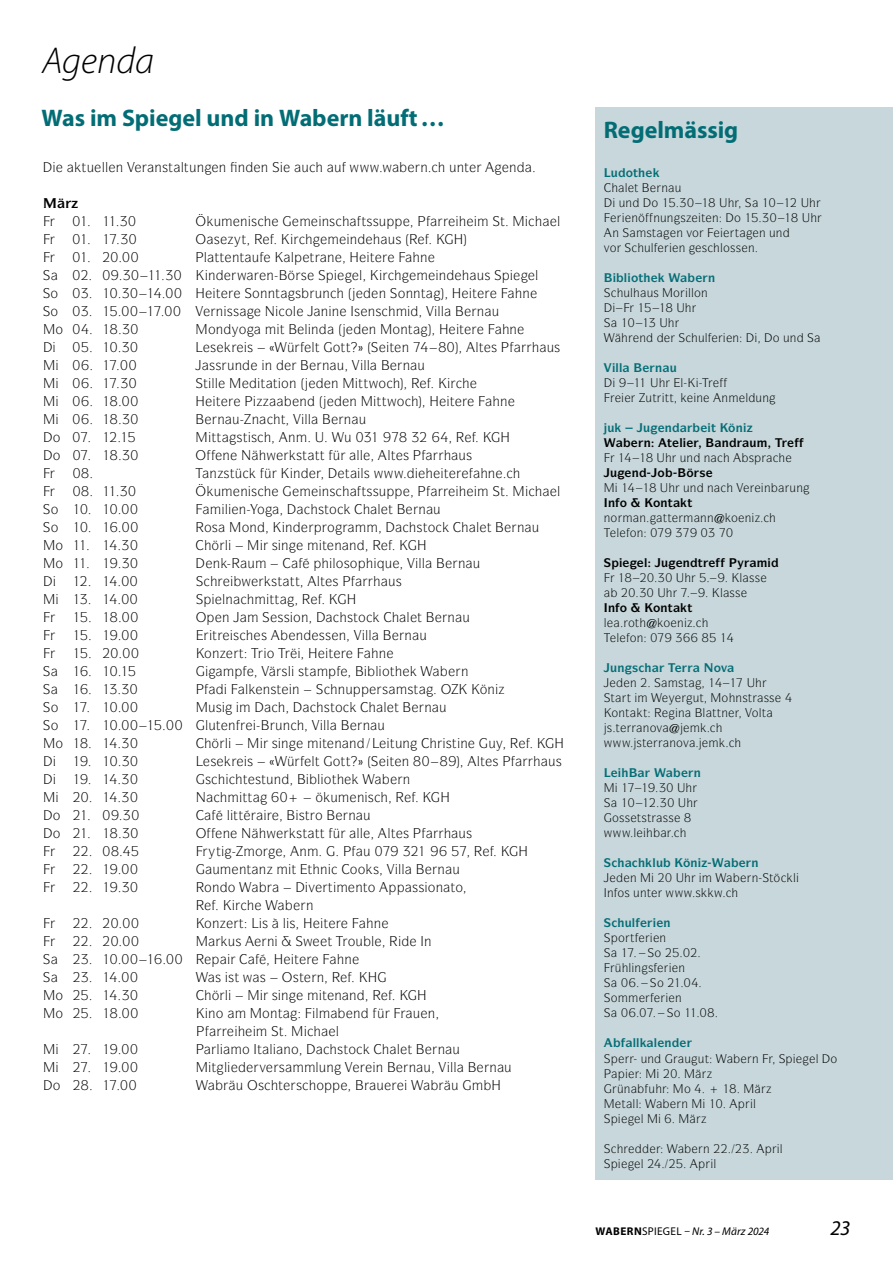
<style>
.page{position:relative;width:893px;height:1263px;background:#fff}
.page>*{position:absolute;margin:0;border:0;box-sizing:border-box;transform-origin:0 0}
.t1{font:italic 300 37.5px "Myriad Pro";color:#000}
.t2{font:700 24px "Myriad Pro";letter-spacing:-.005em;color:#036d75}
.t3{font:italic 21px "Myriad Pro";color:#000}
.t4{font:13.5px "ITC Symbol Std";color:#000}
.t5{font:12px/15px "ITC Symbol Std";color:#000}
.t6{font:700 12px "ITC Symbol Std";color:#036d75}
.t7{font:700 12px "ITC Symbol Std";color:#000}
.t8{font:italic 11.25px "Myriad Pro";letter-spacing:.01em;color:#000}
.s1{font-weight:700;font-style:normal}
.s2{font-style:normal}
</style>
<div class="page">
<div style="left:595px;top:107px;width:298px;height:1073px;background:#c7d7db"></div>
<h1 class="t1" style="left:43px;top:41px;width:113px">Agenda</h1>
<h2 class="t2" style="left:42px;top:102px;width:405px">Was im Spiegel und in Wabern läuft…</h2>
<p class="t4" style="left:82px;top:159px;width:43px">▼◆ ●● ■</p>
<p class="t4" style="left:154px;top:159px;width:115px">■▲▼ ●▼◆■ ■ ■ ■</p>
<p class="t4" style="left:420px;top:159px;width:50px">■ ◆■▼</p>
<p class="t4" style="left:509px;top:159px;width:9px">■</p>
<p class="t4" style="left:214px;top:213px;width:45px">◆ ■▲</p>
<p class="t4" style="left:362px;top:213px;width:26px">▼▲▲◆</p>
<p class="t4" style="left:557px;top:213px;width:5px">●</p>
<p class="t4" style="left:350px;top:231px;width:53px">■ ◆▲</p>
<p class="t4" style="left:204px;top:249px;width:57px">●▼▼■▼◆</p>
<p class="t4" style="left:291px;top:249px;width:85px">● ▼■ ★▼</p>
<p class="t4" style="left:420px;top:249px;width:9px">■</p>
<p class="t4" style="left:208px;top:267px;width:9px">■</p>
<p class="t4" style="left:359px;top:267px;width:5px">●</p>
<p class="t4" style="left:439px;top:267px;width:53px">■ ◆▲</p>
<p class="t4" style="left:535px;top:267px;width:5px">●</p>
<p class="t4" style="left:252px;top:285px;width:79px">□■■▼ ▲ ◆■</p>
<p class="t4" style="left:379px;top:285px;width:48px">■ □■■▼</p>
<p class="t4" style="left:522px;top:285px;width:9px">■</p>
<p class="t4" style="left:216px;top:303px;width:25px">■▲▲</p>
<p class="t4" style="left:321px;top:303px;width:62px">■■ ▲ ■▲</p>
<p class="t4" style="left:208px;top:321px;width:40px">□■ □</p>
<p class="t4" style="left:280px;top:321px;width:40px">▼ ● ■</p>
<p class="t4" style="left:369px;top:321px;width:45px">■ □■▼</p>
<p class="t4" style="left:510px;top:321px;width:9px">■</p>
<p class="t4" style="left:287px;top:339px;width:65px">✓ ●▼ □▼▼</p>
<p class="t4" style="left:389px;top:339px;width:41px">▼ ■ ✔</p>
<p class="t4" style="left:475px;top:339px;width:23px">●▼ ▲</p>
<p class="t4" style="left:209px;top:357px;width:34px">▲▲ ◆■</p>
<p class="t4" style="left:265px;top:357px;width:9px">■</p>
<p class="t4" style="left:203px;top:375px;width:16px">▼●●</p>
<p class="t4" style="left:261px;top:375px;width:38px">▼ ▼□■</p>
<p class="t4" style="left:331px;top:375px;width:56px">■ ▼▼ □</p>
<p class="t4" style="left:299px;top:393px;width:9px">■</p>
<p class="t4" style="left:350px;top:393px;width:56px">■ ▼▼ □</p>
<p class="t4" style="left:500px;top:393px;width:9px">■</p>
<p class="t4" style="left:217px;top:411px;width:43px">■◆ ■</p>
<p class="t4" style="left:281px;top:411px;width:32px">▼ ●●</p>
<p class="t4" style="left:211px;top:429px;width:47px">▼▼ ▲▼▲</p>
<p class="t4" style="left:288px;top:429px;width:9px">■</p>
<p class="t4" style="left:223px;top:447px;width:9px">■</p>
<p class="t4" style="left:296px;top:447px;width:69px">▲▼ ▼▼ ✓ ●●</p>
<p class="t4" style="left:387px;top:447px;width:23px">●▼ ▲</p>
<p class="t4" style="left:210px;top:465px;width:34px">■ ▲▼✓</p>
<p class="t4" style="left:345px;top:465px;width:27px">▼ ●▲</p>
<p class="t4" style="left:488px;top:465px;width:9px">■</p>
<p class="t4" style="left:214px;top:483px;width:45px">◆ ■▲</p>
<p class="t4" style="left:362px;top:483px;width:26px">▼▲▲◆</p>
<p class="t4" style="left:557px;top:483px;width:5px">●</p>
<p class="t4" style="left:225px;top:501px;width:42px">●■□</p>
<p class="t4" style="left:318px;top:501px;width:20px">▲▼□</p>
<p class="t4" style="left:285px;top:519px;width:9px">■</p>
<p class="t4" style="left:417px;top:519px;width:20px">▲▼□</p>
<p class="t4" style="left:225px;top:537px;width:5px">●</p>
<p class="t4" style="left:322px;top:537px;width:36px">▼■■</p>
<p class="t4" style="left:332px;top:555px;width:27px">●□▲□</p>
<p class="t4" style="left:271px;top:573px;width:30px">▲▼ ▼▼</p>
<p class="t4" style="left:317px;top:573px;width:23px">●▼ ▲</p>
<p class="t4" style="left:222px;top:591px;width:12px">●■</p>
<p class="t4" style="left:222px;top:609px;width:9px">■</p>
<p class="t4" style="left:278px;top:609px;width:33px">▲▲ □■</p>
<p class="t4" style="left:347px;top:609px;width:20px">▲▼□</p>
<p class="t4" style="left:261px;top:627px;width:87px">▲ ■ ▲▲■</p>
<p class="t4" style="left:379px;top:645px;width:9px">■</p>
<p class="t4" style="left:282px;top:663px;width:29px">▲● ▲▼</p>
<p class="t4" style="left:375px;top:663px;width:21px">●□▼</p>
<p class="t4" style="left:461px;top:663px;width:9px">■</p>
<p class="t4" style="left:245px;top:681px;width:56px">● ■▲▼ ■</p>
<p class="t4" style="left:382px;top:681px;width:38px">▲ ▲▼</p>
<p class="t4" style="left:488px;top:681px;width:9px">■</p>
<p class="t4" style="left:324px;top:699px;width:20px">▲▼□</p>
<p class="t4" style="left:205px;top:717px;width:32px">●◆▼ ■</p>
<p class="t4" style="left:225px;top:735px;width:5px">●</p>
<p class="t4" style="left:322px;top:735px;width:36px">▼■■</p>
<p class="t4" style="left:390px;top:735px;width:22px">▼◆■</p>
<p class="t4" style="left:446px;top:735px;width:24px">▲▼■</p>
<p class="t4" style="left:287px;top:753px;width:65px">✓ ●▼ □▼▼</p>
<p class="t4" style="left:477px;top:753px;width:23px">●▼ ▲</p>
<p class="t4" style="left:205px;top:771px;width:78px">▲ ▼ ▲▼◆■</p>
<p class="t4" style="left:317px;top:771px;width:21px">●□▼</p>
<p class="t4" style="left:403px;top:771px;width:9px">■</p>
<p class="t4" style="left:330px;top:789px;width:45px">◆ ■▲</p>
<p class="t4" style="left:227px;top:807px;width:18px">●▼▼</p>
<p class="t4" style="left:299px;top:807px;width:26px">▲▼ □</p>
<p class="t4" style="left:223px;top:825px;width:9px">■</p>
<p class="t4" style="left:296px;top:825px;width:69px">▲▼ ▼▼ ✓ ●●</p>
<p class="t4" style="left:387px;top:825px;width:23px">●▼ ▲</p>
<p class="t4" style="left:300px;top:843px;width:9px">■</p>
<p class="t4" style="left:212px;top:861px;width:56px">◆ ■▼■</p>
<p class="t4" style="left:291px;top:861px;width:38px">▼ ▼ ■</p>
<p class="t4" style="left:350px;top:861px;width:31px">□□ ▲</p>
<p class="t4" style="left:204px;top:879px;width:33px">□■ □</p>
<p class="t4" style="left:355px;top:879px;width:22px">■▼□</p>
<p class="t4" style="left:412px;top:879px;width:52px">▲▲ □■ ▼□</p>
<p class="t4" style="left:306px;top:897px;width:9px">■</p>
<p class="t4" style="left:239px;top:915px;width:91px">▼ ▲ → ●▲ ★ ▼</p>
<p class="t4" style="left:374px;top:915px;width:9px">■</p>
<p class="t4" style="left:267px;top:933px;width:9px">■</p>
<p class="t4" style="left:327px;top:933px;width:49px">▼ □◆ ●</p>
<p class="t4" style="left:424px;top:933px;width:9px">■</p>
<p class="t4" style="left:344px;top:951px;width:9px">■</p>
<p class="t4" style="left:215px;top:969px;width:26px">▲ ▲▼</p>
<p class="t4" style="left:260px;top:969px;width:66px">▲ ▲▼ ■</p>
<p class="t4" style="left:225px;top:987px;width:5px">●</p>
<p class="t4" style="left:322px;top:987px;width:36px">▼■■</p>
<p class="t4" style="left:262px;top:1005px;width:22px">□■▼</p>
<p class="t4" style="left:315px;top:1005px;width:5px">●</p>
<p class="t4" style="left:336px;top:1023px;width:5px">●</p>
<p class="t4" style="left:217px;top:1041px;width:84px">● □ ▼●■□</p>
<p class="t4" style="left:337px;top:1041px;width:20px">▲▼□</p>
<p class="t4" style="left:316px;top:1059px;width:20px">●◆■</p>
<p class="t4" style="left:376px;top:1059px;width:57px">■ ■ ◆</p>
<p class="t4" style="left:236px;top:1077px;width:90px">◆ ▲▼▲□</p>
<h2 class="t2" style="left:604px;top:115px;width:136px">Regelmässig</h2>
<p class="t6" style="left:611px;top:165px;width:29px">◆ □▼</p>
<p class="t5" style="left:631px;top:210px;width:56px">■ ■◆■ ▲</p>
<p class="t5" style="left:612px;top:225px;width:45px">■ ▲▼</p>
<p class="t5" style="left:676px;top:225px;width:24px">■ ❖□</p>
<p class="t5" style="left:735px;top:225px;width:49px">▼ ■ ◆■</p>
<p class="t5" style="left:679px;top:240px;width:77px">■ ▲ ●□▲▲ ■</p>
<p class="t6" style="left:624px;top:270px;width:21px">●□▼</p>
<p class="t6" style="left:708px;top:270px;width:9px">■</p>
<p class="t5" style="left:623px;top:285px;width:86px">◆● ◆▲ □ ●●□■</p>
<p class="t5" style="left:639px;top:330px;width:8px">■</p>
<p class="t5" style="left:733px;top:330px;width:8px">■</p>
<p class="t5" style="left:773px;top:330px;width:25px">□ ◆■</p>
<p class="t5" style="left:680px;top:375px;width:4px">●</p>
<p class="t5" style="left:645px;top:390px;width:30px">◆▼ ▼▼</p>
<p class="t5" style="left:745px;top:390px;width:25px">● ◆■</p>
<p class="t6" style="left:607px;top:420px;width:66px">◆ ◆ ■</p>
<p class="t7" style="left:644px;top:435px;width:41px">■ ▼ ●</p>
<p class="t5" style="left:680px;top:450px;width:32px">◆■ ■</p>
<p class="t5" style="left:683px;top:480px;width:32px">◆■ ■</p>
<p class="t5" style="left:764px;top:480px;width:41px">■ ◆■</p>
<p class="t7" style="left:653px;top:495px;width:41px">□■▼ ▼</p>
<p class="t5" style="left:639px;top:510px;width:34px">■ ▼▼</p>
<p class="t5" style="left:616px;top:525px;width:28px">● □■</p>
<p class="t7" style="left:644px;top:555px;width:60px">● ◆ ■▼</p>
<p class="t5" style="left:740px;top:570px;width:22px">● ▲▲</p>
<p class="t5" style="left:720px;top:585px;width:22px">● ▲▲</p>
<p class="t7" style="left:653px;top:600px;width:41px">□■▼ ▼</p>
<p class="t5" style="left:604px;top:615px;width:37px">● □▼</p>
<p class="t5" style="left:616px;top:630px;width:28px">● □■</p>
<p class="t6" style="left:610px;top:660px;width:29px">◆■ ▲</p>
<p class="t5" style="left:630px;top:675px;width:8px">■</p>
<p class="t5" style="left:722px;top:690px;width:72px">□ ■▲▼ ▲▲ ✔</p>
<p class="t5" style="left:612px;top:705px;width:37px">□■▼ ▼</p>
<p class="t5" style="left:678px;top:705px;width:51px">■ ● ▼▼■</p>
<p class="t5" style="left:752px;top:705px;width:16px">□●▼</p>
<p class="t5" style="left:643px;top:720px;width:21px">■□❖</p>
<p class="t5" style="left:669px;top:735px;width:21px">■□❖</p>
<p class="t6" style="left:694px;top:765px;width:9px">■</p>
<p class="t5" style="left:634px;top:810px;width:42px;text-indent:-21px">□▲▲ ▼▲▼ ▲▲ ●</p>
<p class="t6" style="left:691px;top:855px;width:9px">■</p>
<p class="t6" style="left:752px;top:855px;width:9px">■</p>
<p class="t5" style="left:630px;top:870px;width:8px">■</p>
<p class="t5" style="left:793px;top:870px;width:4px">●</p>
<p class="t5" style="left:607px;top:885px;width:45px">■ □▲ ◆■▼</p>
<p class="t6" style="left:663px;top:915px;width:9px">■</p>
<p class="t5" style="left:615px;top:960px;width:40px">✓●■▲</p>
<p class="t5" style="left:678px;top:960px;width:8px">■</p>
<p class="t6" style="left:633px;top:1035px;width:41px">●● ●■</p>
<p class="t5" style="left:684px;top:1050px;width:26px">◆ ◆▼</p>
<p class="t5" style="left:752px;top:1050px;width:8px">■</p>
<p class="t5" style="left:649px;top:1080px;width:55px">◆ □ ✔</p>
<p class="t5" style="left:621px;top:1095px;width:19px">▼ ●●</p>
<p class="t5" style="left:681px;top:1095px;width:8px">■</p>
<p class="t5" style="left:753px;top:1095px;width:4px">●</p>
<p class="t5" style="left:641px;top:1110px;width:4px">●</p>
<p class="t5" style="left:703px;top:1140px;width:8px">■</p>
<p class="t5" style="left:780px;top:1140px;width:4px">●</p>
<p class="t5" style="left:713px;top:1155px;width:4px">●</p>
<p class="t8" style="left:595px;top:1225px;width:175px"><span class="s1">WABERN</span><span class="s2">SPIEGEL –</span> Nr. 3 – März 2024</p>
<h3 class="t3" style="left:830px;top:1215px;width:22px">23</h3>
</div>
